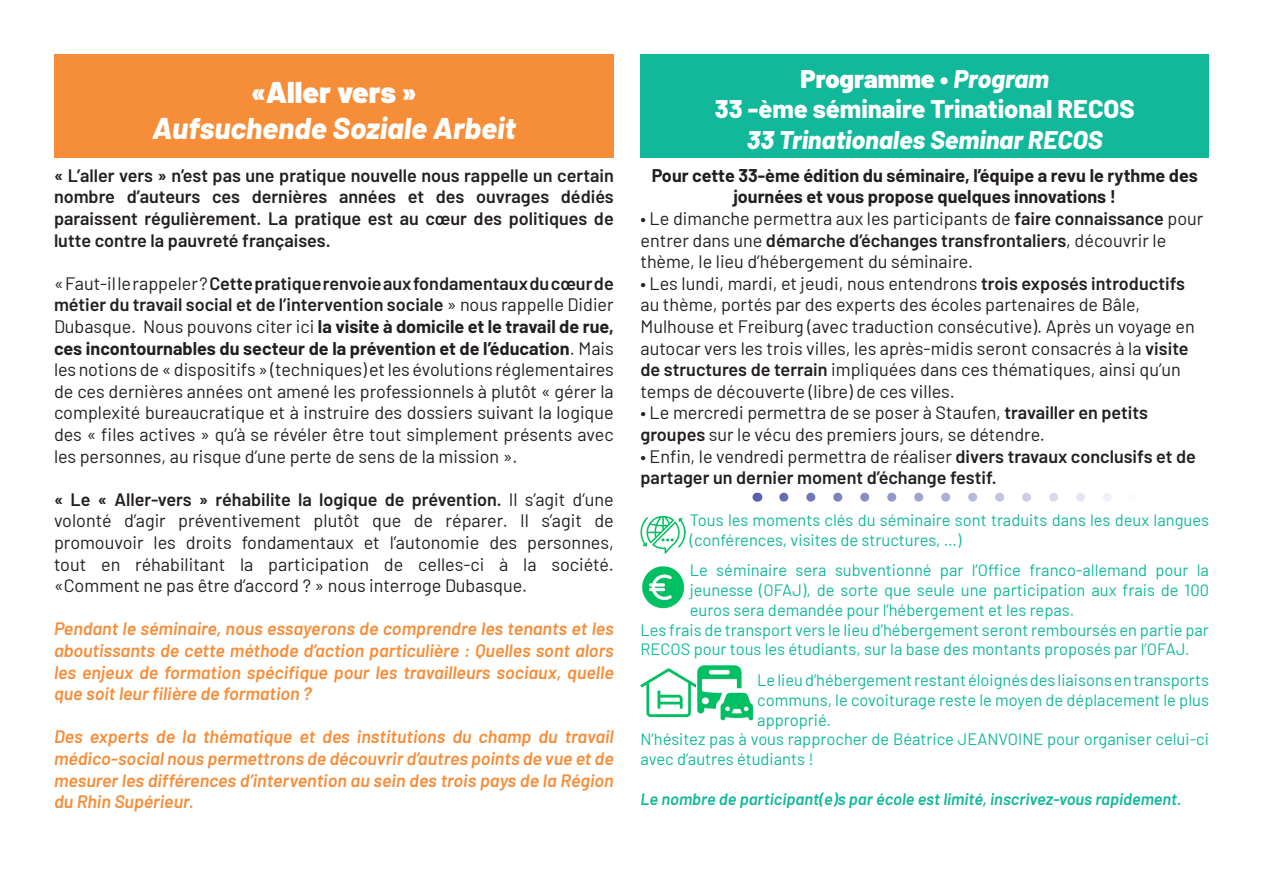
<style>
.page{position:relative;width:1263px;height:893px;background:#fff}
.page>*{position:absolute;margin:0;border:0;box-sizing:border-box;transform-origin:0 0}
.t1{font:italic 800 30px "Barlow";color:#fff}
.t2{font:900 30px "Barlow";color:#fff}
.t3{font:800 25.5px "Barlow";color:#fff}
.t4{font:italic 800 25.5px "Barlow";color:#fff}
.t5{font:900 25.5px "Barlow";color:#fff}
.t6{font:18px/21.6px "Barlow";color:#231f20}
.t7{font:italic 600 18px/21.6px "Barlow";color:#f68d39;text-align:justify}
.t8{font:600 18px/21.6px "Barlow";color:#231f20;text-align:justify}
.t9{font:700 18px/21.6px "Barlow";color:#231f20;text-align:center}
.t10{font:16.5px/19.8px "Barlow";color:#11b99a}
.t11{font:italic 600 16.5px "Barlow";color:#11b99a}
.s1{font-weight:600}
.s2{font-weight:700}
.s3{font-weight:800;font-style:italic}
.s4{font-weight:400}
</style>
<div class="page">
<div style="left:54px;top:54px;width:560px;height:103px;background:#f68d39"></div>
<div style="left:640px;top:54px;width:569px;height:103px;background:#11b99a"></div>
<svg style="left:784px;top:493px;width:328px;height:9px"></svg>
<img style="left:640px;top:665px;width:113px;height:56px">
<img style="left:640px;top:515px;width:45px;height:39px">
<img style="left:642px;top:566px;width:43px;height:43px">
<p class="t2" style="left:251px;top:69px;width:167px">«Aller vers »</p>
<p class="t1" style="left:152px;top:105px;width:365px">Aufsuchende Soziale Arbeit</p>
<p class="t8" style="left:54px;top:163px;width:561px">« L’aller vers » n’est pas une pratique nouvelle nous rappelle un certain nombre d’auteurs ces dernières années et des ouvrages dédiés paraissent régulièrement. La pratique est au cœur des politiques de lutte contre la pauvreté françaises.</p>
<p class="t6" style="left:54px;top:271px;width:561px;text-align:justify">« Faut-il le rappeler ? <span class="s1">Cette pratique renvoie aux fondamentaux du cœur de métier du travail social et de l’intervention sociale</span> » nous rappelle Didier Dubasque. Nous pouvons citer ici <span class="s2">la visite à domicile et le travail de rue, ces incontournables du secteur de la prévention et de l’éducation</span>. Mais les notions de « dispositifs » (techniques) et les évolutions réglementaires de ces dernières années ont amené les professionnels à plutôt « gérer la complexité bureaucratique et à instruire des dossiers suivant la logique des « files actives » qu’à se révéler être tout simplement présents avec les personnes, au risque d’une perte de sens de la mission ».</p>
<p class="t6" style="left:54px;top:487px;width:561px;text-align:justify"><span class="s1">« Le « Aller-vers » réhabilite la logique de prévention.</span> Il s’agit d’une volonté d’agir préventivement plutôt que de réparer. Il s’agit de promouvoir les droits fondamentaux et l’autonomie des personnes, tout en réhabilitant la participation de celles-ci à la société. «Comment ne pas être d’accord ? » nous interroge Dubasque.</p>
<p class="t7" style="left:54px;top:617px;width:561px">Pendant le séminaire, nous essayerons de comprendre les tenants et les aboutissants de cette méthode d’action particulière : Quelles sont alors les enjeux de formation spécifique pour les travailleurs sociaux, quelle que soit leur filière de formation ?</p>
<p class="t7" style="left:54px;top:725px;width:561px">Des experts de la thématique et des institutions du champ du travail médico-social nous permettrons de découvrir d’autres points de vue et de mesurer les différences d’intervention au sein des trois pays de la Région du Rhin Supérieur.</p>
<p class="t5" style="left:800px;top:59px;width:250px">Programme • <span class="s3">Program</span></p>
<p class="t3" style="left:715px;top:90px;width:421px">33 -ème séminaire Trinational RECOS</p>
<p class="t4" style="left:747px;top:121px;width:357px">33 Trinationales Seminar RECOS</p>
<p class="t9" style="left:652px;top:163px;width:547px">Pour cette 33-ème édition du séminaire, l’équipe a revu le rythme des journées et vous propose quelques innovations !</p>
<p class="t6" style="left:640px;top:206px;width:564px">• Le dimanche permettra aux les participants de <span class="s1">faire connaissance</span> pour entrer dans une <span class="s1">démarche d’échanges transfrontaliers</span>, découvrir le thème, le lieu d’hébergement du séminaire.</p>
<p class="t6" style="left:640px;top:271px;width:556px">• Les lundi, mardi, et jeudi, nous entendrons <span class="s1">trois exposés introductifs </span>au thème, portés par des experts des écoles partenaires de Bâle, Mulhouse et Freiburg (avec traduction consécutive). Après un voyage en autocar vers les trois villes, les après-midis seront consacrés à la <span class="s1">visite de structures de terrain</span> impliquées dans ces thématiques, ainsi qu’un temps de découverte (libre) de ces villes.</p>
<p class="t6" style="left:640px;top:401px;width:509px">• Le mercredi permettra de se poser à Staufen, <span class="s1">travailler en petits groupes</span> sur le vécu des premiers jours, se détendre.</p>
<p class="t8" style="left:640px;top:444px;width:557px"><span class="s4">• Enfin, le vendredi permettra de réaliser</span> divers travaux conclusifs et de partager un dernier moment d’échange festif.</p>
<p class="t10" style="left:690px;top:509px;width:521px">Tous les moments clés du séminaire sont traduits dans les deux langues (conférences, visites de structures, …)</p>
<p class="t10" style="left:690px;top:559px;width:521px;text-align:justify">Le séminaire sera subventionné par l’Office franco-allemand pour la jeunesse (OFAJ), de sorte que seule une participation aux frais de 100 euros sera demandée pour l’hébergement et les repas.</p>
<p class="t10" style="left:640px;top:618px;width:570px">Les frais de transport vers le lieu d’hébergement seront remboursés en partie par<br>RECOS pour tous les étudiants, sur la base des montants proposés par l’OFAJ.</p>
<p class="t10" style="left:757px;top:669px;width:453px;text-align:justify">Le lieu d’hébergement restant éloignés des liaisons en transports communs, le covoiturage reste le moyen de déplacement le plus approprié.</p>
<p class="t10" style="left:640px;top:728px;width:570px">N’hésitez pas à vous rapprocher de Béatrice JEANVOINE pour organiser celui-ci avec d’autres étudiants !</p>
<p class="t11" style="left:640px;top:787px;width:543px">Le nombre de participant(e)s par école est limité, inscrivez-vous rapidement.</p>
</div>
